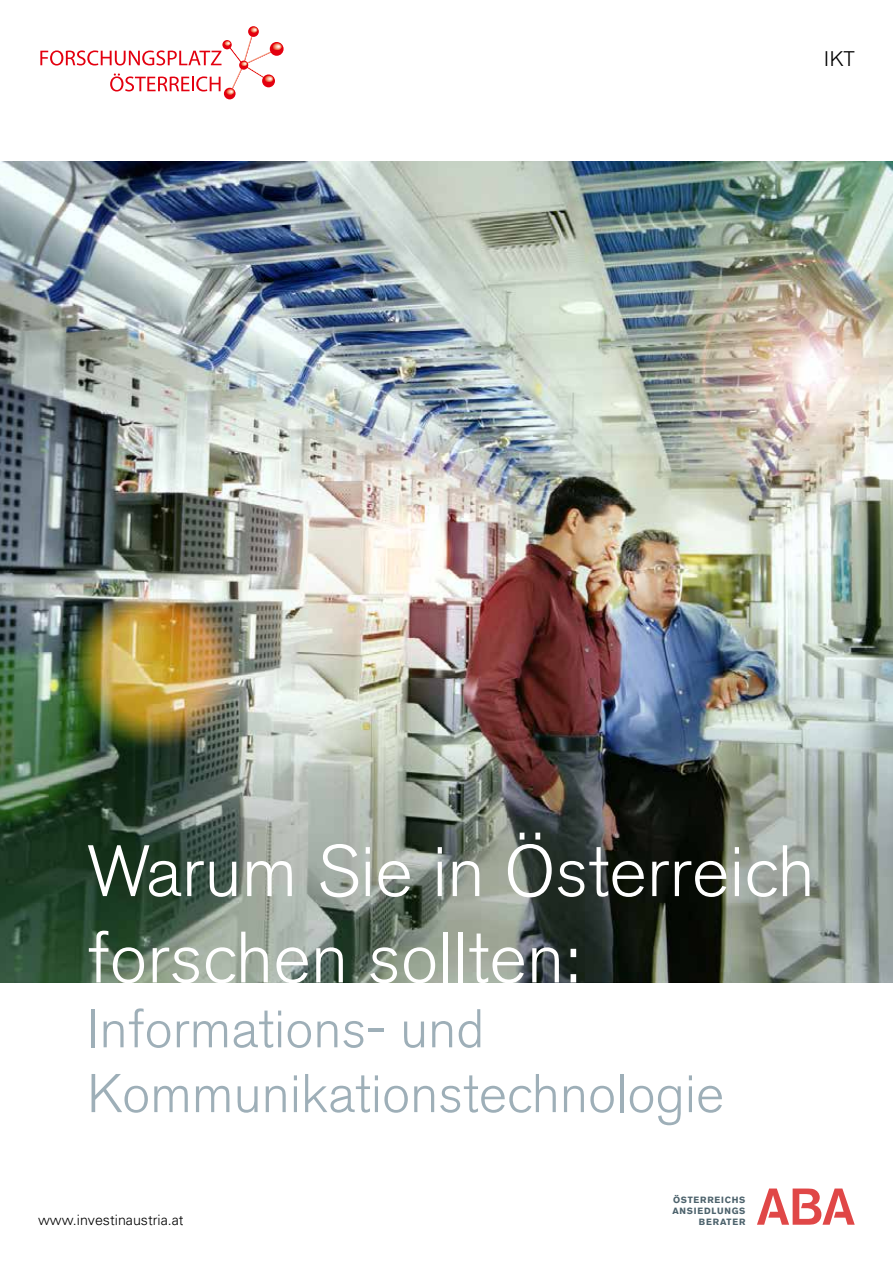
<style>
.page{position:relative;width:893px;height:1263px;background:#fff}
.page>*{position:absolute;margin:0;border:0;box-sizing:border-box;transform-origin:0 0}
.t1{font:300 72px/86.4px "Akzidenz Grotesk BE";color:#fff}
.t2{font:300 54px/64.8px "Akzidenz Grotesk BE";color:#9eafb8}
.t3{font:300 21px "Akzidenz Grotesk BE";color:#000}
.t4{font:300 14.25px "Univers";color:#000}
.t5{font:700 9px/10.8px "Akzidenz Grotesk BE";letter-spacing:.085em;color:#4c626c}
</style>
<div class="page">
<img style="left:0;top:162px;width:893px;height:820px">
<svg style="left:757px;top:1188px;width:98px;height:37px"></svg>
<svg style="left:270px;top:42px;width:14px;height:14px"></svg>
<svg style="left:40px;top:26px;width:235px;height:73px"></svg>
<p class="t3" style="left:824px;top:47px;width:32px">IKT</p>
<h1 class="t1" style="left:87px;top:829px;width:729px">Warum Sie in Österreich forschen sollten:</h1>
<p class="t2" style="left:87px;top:997px;width:638px">Informations- und<br>Kommunikationstechnologie</p>
<p class="t5" style="left:672px;top:1195px;width:74px">ÖSTERREICHS<br>ANSIEDLUNGS</p>
<p class="t4" style="left:38px;top:1211px;width:147px">www.investinaustria.at</p>
<p class="t5" style="left:699px;top:1216px;width:48px">BERATER</p>
</div>
